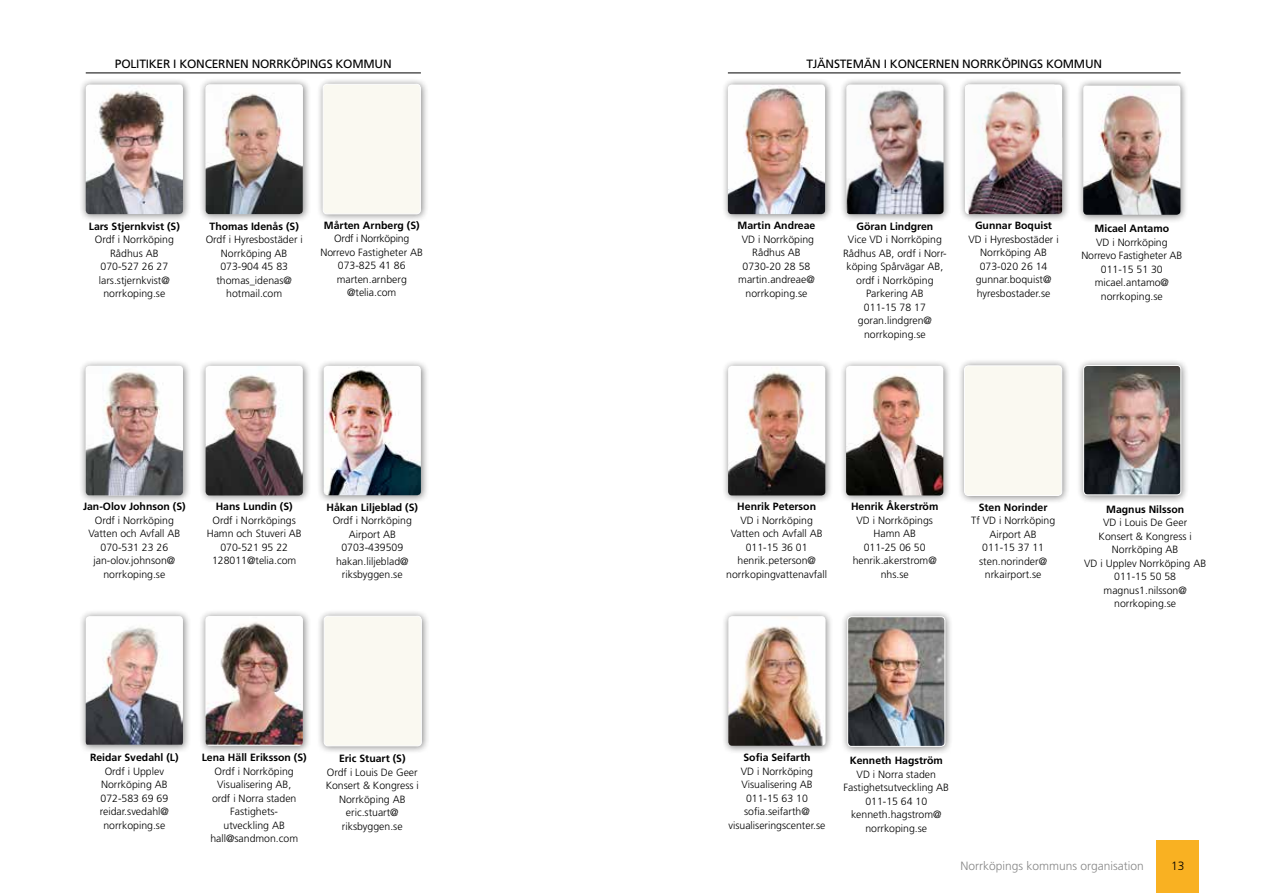
<style>
.page{position:relative;width:1263px;height:893px;background:#fff}
.page>*{position:absolute;margin:0;border:0;box-sizing:border-box;transform-origin:0 0}
.t1{font:12px "Frutiger LT Std";letter-spacing:-.02em;color:#000}
.t2{font:300 12px "Frutiger LT Std";color:#878787}
.t3{font:300 12px "Frutiger LT Std";color:#000}
.t4{font:300 10.5px/13.5px "Frutiger LT Std";color:#000;text-align:center}
.t5{font:700 10.5px "Frutiger LT Std";color:#000}
</style>
<div class="page">
<hr style="left:86px;top:73px;width:335px;height:1px;background:#000">
<hr style="left:728px;top:73px;width:452px;height:1px;background:#000">
<div style="left:721px;top:78px;width:113px;height:145px;background:#000;opacity:.5"></div>
<img style="left:728px;top:85px;width:97px;height:129px">
<div style="left:958px;top:77px;width:113px;height:146px;background:#000;opacity:.5"></div>
<img style="left:965px;top:85px;width:97px;height:129px">
<div style="left:839px;top:359px;width:113px;height:145px;background:#000;opacity:.5"></div>
<img style="left:846px;top:366px;width:97px;height:129px">
<div style="left:317px;top:359px;width:112px;height:144px;background:#000;opacity:.5"></div>
<img style="left:324px;top:366px;width:97px;height:129px">
<div style="left:79px;top:78px;width:112px;height:145px;background:#000;opacity:.5"></div>
<img style="left:86px;top:85px;width:97px;height:129px">
<div style="left:79px;top:359px;width:112px;height:145px;background:#000;opacity:.5"></div>
<img style="left:86px;top:366px;width:97px;height:129px">
<div style="left:957px;top:358px;width:113px;height:146px;background:#000;opacity:.5"></div>
<div style="left:964px;top:366px;width:98px;height:129px;background:#faf9f1;border-radius:4px"></div>
<div style="left:964px;top:365px;width:98px;height:131px;border:1px solid #fff;border-radius:4px"></div>
<div style="left:198px;top:609px;width:113px;height:145px;background:#000;opacity:.5"></div>
<img style="left:206px;top:616px;width:97px;height:129px">
<div style="left:839px;top:77px;width:113px;height:146px;background:#000;opacity:.5"></div>
<img style="left:846px;top:85px;width:97px;height:129px">
<div style="left:721px;top:359px;width:113px;height:145px;background:#000;opacity:.5"></div>
<img style="left:728px;top:366px;width:97px;height:129px">
<div style="left:79px;top:609px;width:112px;height:144px;background:#000;opacity:.5"></div>
<img style="left:86px;top:616px;width:97px;height:129px">
<div style="left:198px;top:77px;width:113px;height:146px;background:#000;opacity:.5"></div>
<img style="left:206px;top:85px;width:97px;height:129px">
<div style="left:199px;top:359px;width:112px;height:145px;background:#000;opacity:.5"></div>
<img style="left:206px;top:366px;width:97px;height:129px">
<div style="left:722px;top:609px;width:112px;height:145px;background:#000;opacity:.5"></div>
<img style="left:728px;top:616px;width:97px;height:130px">
<div style="left:840px;top:609px;width:113px;height:146px;background:#000;opacity:.5"></div>
<img style="left:849px;top:617px;width:96px;height:129px">
<div style="left:847px;top:616px;width:98px;height:131px;border:1px solid #fff;border-radius:4px"></div>
<div style="left:316px;top:77px;width:113px;height:146px;background:#000;opacity:.5"></div>
<div style="left:323px;top:84px;width:97px;height:130px;background:#faf9f1;border-radius:4px"></div>
<div style="left:323px;top:84px;width:98px;height:130px;border:1px solid #fff;border-radius:4px"></div>
<div style="left:317px;top:609px;width:113px;height:146px;background:#000;opacity:.5"></div>
<div style="left:324px;top:616px;width:97px;height:130px;background:#faf9f1;border-radius:4px"></div>
<div style="left:324px;top:616px;width:98px;height:130px;border:1px solid #fff;border-radius:4px"></div>
<div style="left:1076px;top:79px;width:113px;height:144px;background:#000;opacity:.5"></div>
<img style="left:1083px;top:86px;width:97px;height:129px">
<div style="left:1076px;top:358px;width:113px;height:146px;background:#000;opacity:.5"></div>
<img style="left:1083px;top:365px;width:98px;height:130px">
<div style="left:1083px;top:365px;width:98px;height:130px;border:1px solid #fff;border-radius:4px"></div>
<div style="left:1157px;top:840px;width:42px;height:53px;background:#f9b122"></div>
<p class="t1" style="left:115px;top:57px;width:278px">POLITIKER I KONCERNEN NORRKÖPINGS KOMMUN</p>
<p class="t1" style="left:806px;top:57px;width:297px">TJÄNSTEMÄN I KONCERNEN NORRKÖPINGS KOMMUN</p>
<p class="t5" style="left:89px;top:220px;width:93px">Lars Stjernkvist (S)</p>
<p class="t4" style="left:95px;top:233px;width:81px">Ordf i Norrköping<br>Rådhus AB<br>070-527 26 27 lars.stjernkvist@ norrkoping.se</p>
<p class="t5" style="left:210px;top:220px;width:91px">Thomas Idenås (S)</p>
<p class="t4" style="left:206px;top:233px;width:99px">Ordf i Hyresbostäder i<br>Norrköping AB<br>073-904 45 83 thomas_idenas@ hotmail.com</p>
<p class="t5" style="left:324px;top:219px;width:97px">Mårten Arnberg (S)</p>
<p class="t4" style="left:321px;top:232px;width:104px">Ordf i Norrköping<br>Norrevo Fastigheter AB<br>073-825 41 86 marten.arnberg @telia.com</p>
<p class="t5" style="left:83px;top:500px;width:104px">Jan-Olov Johnson (S)</p>
<p class="t4" style="left:88px;top:513px;width:93px">Ordf i Norrköping<br>Vatten och Avfall AB<br>070-531 23 26 jan-olov.johnson@ norrkoping.se</p>
<p class="t5" style="left:216px;top:500px;width:78px">Hans Lundin (S)</p>
<p class="t4" style="left:207px;top:514px;width:97px">Ordf i Norrköpings<br>Hamn och Stuveri AB<br>070-521 95 22<br>128011@telia.com</p>
<p class="t5" style="left:326px;top:501px;width:93px">Håkan Liljeblad (S)</p>
<p class="t4" style="left:333px;top:514px;width:81px">Ordf i Norrköping<br>Airport AB<br>0703-439509 hakan.liljeblad@ riksbyggen.se</p>
<p class="t5" style="left:90px;top:751px;width:90px">Reidar Svedahl (L)</p>
<p class="t4" style="left:100px;top:764px;width:71px">Ordf i Upplev<br>Norrköping AB<br>072-583 69 69 reidar.svedahl@ norrkoping.se</p>
<p class="t5" style="left:202px;top:751px;width:107px">Lena Häll Eriksson (S)</p>
<p class="t4" style="left:210px;top:764px;width:89px">Ordf i Norrköping<br>Visualisering AB, ordf i Norra staden<br>Fastighets&shy;utveckling AB hall@sandmon.com</p>
<p class="t5" style="left:339px;top:752px;width:68px">Eric Stuart (S)</p>
<p class="t4" style="left:326px;top:765px;width:95px">Ordf i Louis De Geer<br>Konsert &amp; Kongress i<br>Norrköping AB eric.stuart@ riksbyggen.se</p>
<p class="t5" style="left:737px;top:220px;width:79px">Martin Andreae</p>
<p class="t4" style="left:738px;top:233px;width:78px">VD i Norrköping<br>Rådhus AB<br>0730-20 28 58 martin.andreae@ norrkoping.se</p>
<p class="t5" style="left:856px;top:220px;width:78px">Göran Lindgren</p>
<p class="t4" style="left:843px;top:233px;width:105px">Vice VD i Norrköping<br>Rådhus AB, ordf i Norr&shy;köping Spårvägar AB, ordf i Norrköping<br>Parkering AB<br>011-15 78 17 goran.lindgren@ norrkoping.se</p>
<p class="t5" style="left:975px;top:220px;width:78px">Gunnar Boquist</p>
<p class="t4" style="left:968px;top:233px;width:92px">VD i Hyresbostäder i<br>Norrköping AB<br>073-020 26 14 gunnar.boquist@ hyresbostader.se</p>
<p class="t5" style="left:1094px;top:222px;width:76px">Micael Antamo</p>
<p class="t4" style="left:1081px;top:235px;width:102px">VD i Norrköping<br>Norrevo Fastigheter AB<br>011-15 51 30 micael.antamo@ norrkoping.se</p>
<p class="t5" style="left:737px;top:500px;width:80px">Henrik Peterson</p>
<p class="t4" style="left:726px;top:514px;width:102px">VD i Norrköping<br>Vatten och Avfall AB<br>011-15 36 01 henrik.peterson@ norrkopingvattenavfall</p>
<p class="t5" style="left:851px;top:500px;width:89px">Henrik Åkerström</p>
<p class="t4" style="left:853px;top:513px;width:86px">VD i Norrköpings<br>Hamn AB<br>011-25 06 50 henrik.akerstrom@ nhs.se</p>
<p class="t5" style="left:979px;top:501px;width:70px">Sten Norinder</p>
<p class="t4" style="left:971px;top:514px;width:86px">Tf VD i Norrköping<br>Airport AB<br>011-15 37 11 sten.norinder@ nrkairport.se</p>
<p class="t5" style="left:1106px;top:503px;width:80px">Magnus Nilsson</p>
<p class="t4" style="left:1084px;top:516px;width:123px">VD i Louis De Geer<br>Konsert &amp; Kongress i<br>Norrköping AB<br>VD i Upplev Norrköping AB<br>011-15 50 58 magnus1.nilsson@ norrkoping.se</p>
<p class="t5" style="left:743px;top:751px;width:69px">Sofia Seifarth</p>
<p class="t4" style="left:728px;top:764px;width:99px">VD i Norrköping<br>Visualisering AB<br>011-15 63 10 sofia.seifarth@ visualiseringscenter.se</p>
<p class="t5" style="left:850px;top:754px;width:95px">Kenneth Hagström</p>
<p class="t4" style="left:843px;top:767px;width:107px">VD i Norra staden<br>Fastighetsutveckling AB<br>011-15 64 10 kenneth.hagstrom@ norrkoping.se</p>
<p class="t2" style="left:960px;top:859px;width:185px">Norrköpings kommuns organisation</p>
<p class="t3" style="left:1171px;top:859px;width:15px">13</p>
</div>
